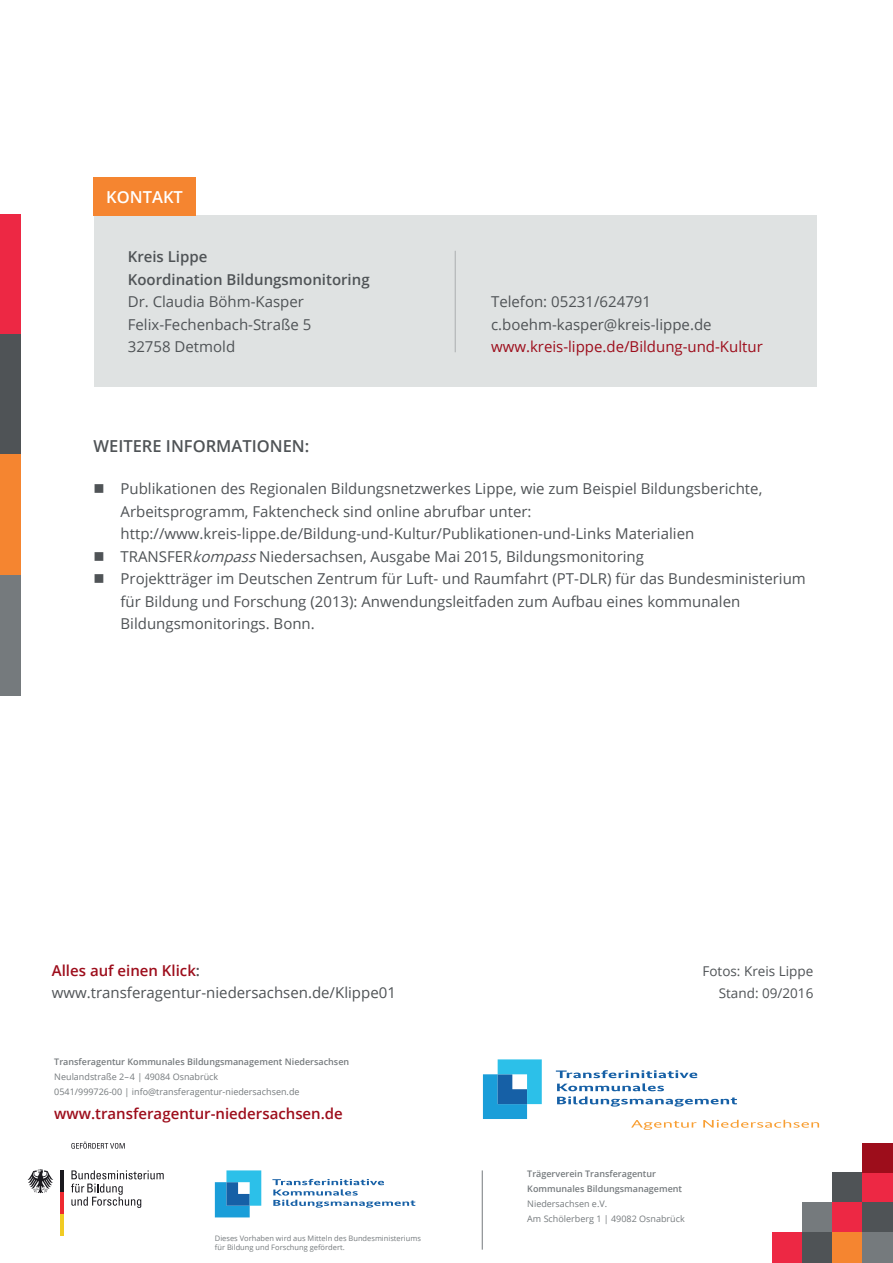
<style>
.page{position:relative;width:893px;height:1263px;background:#fff}
.page>*{position:absolute;margin:0;border:0;box-sizing:border-box;transform-origin:0 0}
.t1{font:600 16.5px "Open Sans";color:#4f5356}
.t2{font:600 16.5px "Open Sans";color:#fff}
.t3{font:15px/22.5px "Open Sans";color:#4f5356}
.t4{font:600 15px/22.5px "Open Sans";color:#4f5356}
.t5{font:15px "Open Sans";color:#9d0d1b}
.t6{font:600 15px "Open Sans";color:#9d0d1b}
.t7{font:13.5px/22.5px "Open Sans";color:#4f5356;text-align:right}
.t8{font:9px/15px "Open Sans";color:#757a7d}
.t9{font:600 9px/15px "Open Sans";color:#757a7d}
.t10{font:7.5px/9px "Open Sans";color:#757a7d}
.s1{font-style:italic}
.s2{font-weight:600;color:#9d0d1b}
.s3{font-weight:600}
</style>
<div class="page">
<div style="left:0;top:214px;width:21px;height:120px;background:#ed2844"></div>
<div style="left:0;top:334px;width:21px;height:121px;background:#4f5356"></div>
<div style="left:0;top:455px;width:21px;height:120px;background:#f58530"></div>
<div style="left:0;top:575px;width:21px;height:120px;background:#757a7d"></div>
<div style="left:772px;top:1232px;width:30px;height:31px;background:#ed2844"></div>
<div style="left:802px;top:1232px;width:30px;height:31px;background:#4f5356"></div>
<div style="left:802px;top:1202px;width:30px;height:30px;background:#757a7d"></div>
<div style="left:832px;top:1202px;width:30px;height:30px;background:#ed2844"></div>
<div style="left:862px;top:1202px;width:31px;height:30px;background:#4f5356"></div>
<div style="left:832px;top:1172px;width:30px;height:30px;background:#4f5356"></div>
<div style="left:862px;top:1172px;width:31px;height:30px;background:#ed2844"></div>
<div style="left:862px;top:1142px;width:31px;height:30px;background:#9d0d1b"></div>
<div style="left:832px;top:1232px;width:30px;height:31px;background:#f58530"></div>
<div style="left:862px;top:1232px;width:31px;height:31px;background:#757a7d"></div>
<svg style="left:71px;top:1170px;width:93px;height:38px"></svg>
<hr style="left:60px;top:1214px;width:4px;height:22px;background:#f1cb23">
<hr style="left:60px;top:1192px;width:4px;height:22px;background:#ee2a30">
<hr style="left:60px;top:1170px;width:4px;height:22px;background:#1a191e">
<svg style="left:28px;top:1169px;width:25px;height:24px"></svg>
<svg style="left:71px;top:1141px;width:54px;height:8px"></svg>
<svg style="left:272px;top:1179px;width:143px;height:29px"></svg>
<svg style="left:215px;top:1170px;width:46px;height:47px"></svg>
<svg style="left:631px;top:1120px;width:65px;height:10px"></svg>
<svg style="left:703px;top:1120px;width:116px;height:8px"></svg>
<svg style="left:556px;top:1070px;width:181px;height:36px"></svg>
<svg style="left:483px;top:1059px;width:59px;height:60px"></svg>
<hr style="left:482px;top:1170px;width:1px;height:79px;background:#757a7d">
<div style="left:94px;top:216px;width:722px;height:171px;background:#dfe2e2"></div>
<div style="left:94px;top:177px;width:102px;height:39px;background:#f58530"></div>
<hr style="left:455px;top:251px;width:1px;height:101px;background:#757a7d">
<p class="t2" style="left:106px;top:185px;width:78px">KONTAKT</p>
<p class="t4" style="left:128px;top:245px;width:243px">Kreis Lippe<br>Koordination Bildungsmonitoring</p>
<p class="t3" style="left:128px;top:290px;width:185px">Dr. Claudia Böhm-Kasper<br>Felix-Fechenbach-Straße 5<br>32758 Detmold</p>
<p class="t3" style="left:491px;top:290px;width:222px">Telefon: 05231/624791 c.boehm-kasper@kreis-lippe.de</p>
<p class="t5" style="left:491px;top:336px;width:273px">www.kreis-lippe.de/Bildung-und-Kultur</p>
<p class="t1" style="left:94px;top:434px;width:217px">WEITERE INFORMATIONEN:</p>
<p class="t3" style="left:121px;top:477px;width:687px">Publikationen des Regionalen Bildungsnetzwerkes Lippe, wie zum Beispiel Bildungsberichte, Arbeitsprogramm, Faktencheck sind online abrufbar unter: http://www.kreis-lippe.de/Bildung-und-Kultur/Publikationen-und-Links Materialien TRANSFER<span class="s1">kompass</span>Niedersachsen, Ausgabe Mai 2015, Bildungsmonitoring<br>Projektträger im Deutschen Zentrum für Luft- und Raumfahrt (PT-DLR) für das Bundesministerium für Bildung und Forschung (2013): Anwendungsleitfaden zum Aufbau eines kommunalen Bildungsmonitorings. Bonn.</p>
<p class="t3" style="left:52px;top:959px;width:346px"><span class="s2">Alles auf einen Klick</span><span class="s3">: </span>www.transferagentur-niedersachsen.de/Klippe01</p>
<p class="t7" style="left:702px;top:959px;width:112px">Fotos: Kreis Lippe<br>Stand: 09/2016</p>
<p class="t9" style="left:54px;top:1054px;width:296px">Transferagentur Kommunales Bildungsmanagement Niedersachsen</p>
<p class="t8" style="left:54px;top:1069px;width:247px">Neulandstraße 2–4 | 49084 Osnabrück<br>0541/999726-00 | info@transferagentur-niedersachsen.de</p>
<p class="t6" style="left:54px;top:1103px;width:290px">www.transferagentur-niedersachsen.de</p>
<p class="t10" style="left:215px;top:1233px;width:208px">Dieses Vorhaben wird aus Mitteln des Bundesministeriums für Bildung und Forschung gefördert.</p>
<p class="t9" style="left:527px;top:1166px;width:156px">Trägerverein Transferagentur<br>Kommunales Bildungsmanagement</p>
<p class="t8" style="left:527px;top:1196px;width:159px">Niedersachsen e.V.<br>Am Schölerberg 1 | 49082 Osnabrück</p>
</div>
